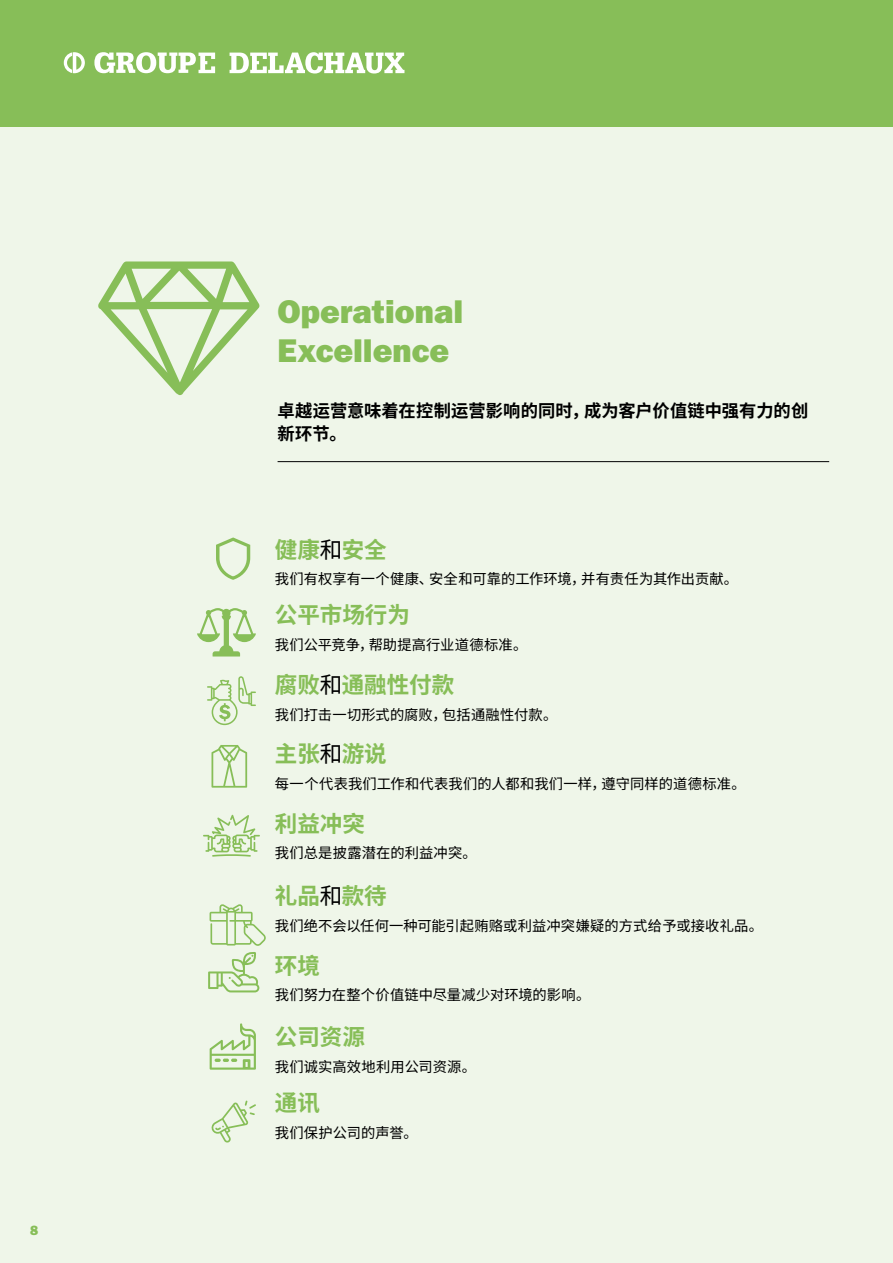
<style>
.page{position:relative;width:893px;height:1263px;background:#fff}
.page>*{position:absolute;margin:0;border:0;box-sizing:border-box;transform-origin:0 0}
.titre{font:33px "ITC Franklin Gothic Std Hvy";color:#87be58}
.t1{font:100 22.5px "Noto Sans SC";color:#87be58}
._1phrase{font:100 17.25px/22.8px "Noto Sans SC";letter-spacing:.01em;color:#000}
.courant_9_espAV2{font:100 14.25px "Noto Sans SC";letter-spacing:.01em;color:#000}
.t2{font:13.5px "ITC Franklin Gothic Std Hvy";color:#87be58}
.s1{color:#000}
</style>
<div class="page">
<div style="left:0;top:0;width:893px;height:128px;background:#87be58"></div>
<svg style="left:230px;top:52px;width:174px;height:22px"></svg>
<svg style="left:64px;top:52px;width:21px;height:21px"></svg>
<svg style="left:94px;top:52px;width:121px;height:21px"></svg>
<div style="left:0;top:128px;width:893px;height:1135px;background:#eff6e9"></div>
<svg style="left:98px;top:261px;width:161px;height:134px"></svg>
<hr style="left:278px;top:461px;width:551px;height:1px;background:#000">
<svg style="left:216px;top:537px;width:34px;height:43px"></svg>
<svg style="left:197px;top:608px;width:59px;height:48px"></svg>
<svg style="left:207px;top:676px;width:49px;height:49px"></svg>
<svg style="left:211px;top:1100px;width:45px;height:43px"></svg>
<svg style="left:208px;top:904px;width:58px;height:88px"></svg>
<svg style="left:203px;top:815px;width:57px;height:42px"></svg>
<svg style="left:211px;top:745px;width:36px;height:43px"></svg>
<svg style="left:210px;top:1023px;width:46px;height:47px"></svg>
<p class="t2" style="left:30px;top:1222px;width:10px">8</p>
<p class="titre" style="left:278px;top:292px;width:187px">Operational</p>
<p class="titre" style="left:278px;top:332px;width:173px">Excellence</p>
<p class="_1phrase" style="left:278px;top:400px;width:532px">卓越运营意味着在控制运营影响的同时，成为客户价值链中强有力的创新环节。</p>
<p class="t1" style="left:275px;top:537px;width:113px">健康<span class="s1">和</span>安全</p>
<p class="courant_9_espAV2" style="left:275px;top:571px;width:465px">我们有权享有一个健康、安全和可靠的工作环境，并有责任为其作出贡献。</p>
<p class="t1" style="left:275px;top:602px;width:136px">公平市场行为</p>
<p class="courant_9_espAV2" style="left:275px;top:637px;width:254px">我们公平竞争，帮助提高行业道德标准。</p>
<p class="t1" style="left:275px;top:672px;width:181px">腐败<span class="s1">和</span>通融性付款</p>
<p class="courant_9_espAV2" style="left:275px;top:706px;width:284px">我们打击一切形式的腐败，包括通融性付款。</p>
<p class="t1" style="left:275px;top:741px;width:113px">主张<span class="s1">和</span>游说</p>
<p class="courant_9_espAV2" style="left:275px;top:776px;width:472px">每一个代表我们工作和代表我们的人都和我们一样，遵守同样的道德标准。</p>
<p class="t1" style="left:275px;top:811px;width:91px">利益冲突</p>
<p class="courant_9_espAV2" style="left:275px;top:845px;width:203px">我们总是披露潜在的利益冲突。</p>
<p class="t1" style="left:275px;top:883px;width:113px">礼品<span class="s1">和</span>款待</p>
<p class="courant_9_espAV2" style="left:275px;top:918px;width:489px">我们绝不会以任何一种可能引起贿赂或利益冲突嫌疑的方式给予或接收礼品。</p>
<p class="t1" style="left:275px;top:952px;width:46px">环境</p>
<p class="courant_9_espAV2" style="left:275px;top:987px;width:317px">我们努力在整个价值链中尽量减少对环境的影响。</p>
<p class="t1" style="left:275px;top:1024px;width:91px">公司资源</p>
<p class="courant_9_espAV2" style="left:275px;top:1059px;width:202px">我们诚实高效地利用公司资源。</p>
<p class="t1" style="left:275px;top:1090px;width:46px">通讯</p>
<p class="courant_9_espAV2" style="left:275px;top:1125px;width:144px">我们保护公司的声誉。</p>
</div>
